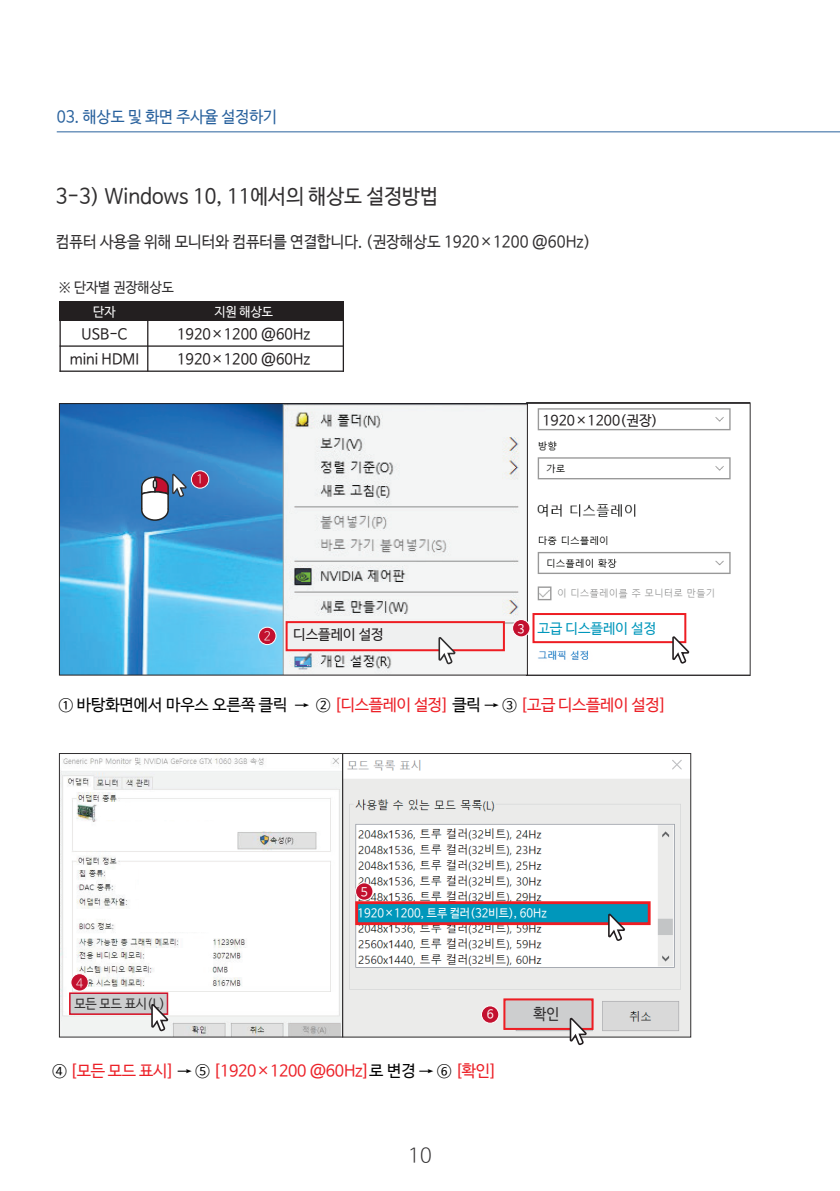
<style>
.page{position:relative;width:840px;height:1191px;background:#fff}
.page>*{position:absolute;margin:0;border:0;box-sizing:border-box;transform-origin:0 0}
.t1{font:20.6px "Nanum Barun Gothic";color:#312f30}
.t2{font:300 20px "Nanum Barun Gothic";color:#312f30}
.t3{font:16px "Nanum Barun Gothic";color:#312f30;scale:.95 1}
.t4{font:16px "Nanum Barun Gothic";letter-spacing:-.01em;color:#030303}
.t5{font:16px "Nanum Barun Gothic";letter-spacing:-.02em;color:#ec2128}
.t6{font:16px "Nanum Barun Gothic";color:#28619d}
.t7{font:15.2px "Nanum Barun Gothic";color:#312f30;scale:.95 1}
.t8{font:15px/25.4px "Nanum Barun Gothic";color:#231f20}
.t9{font:14.2px "Nanum Barun Gothic";color:#312f30;scale:.95 1}
.t10{font:14px "Nanum Barun Gothic";color:#231f20}
.t11{font:14px "Nanum Barun Gothic";color:#0097bb}
.t12{font:13.2px "Nanum Barun Gothic";color:#312f30;scale:.95 1}
.t13{font:13px "Nanum Barun Gothic";color:#fff}
.t14{font:12px "Nanum Barun Gothic";color:#fff;scale:.95 1}
.t15{font:300 12px "Nanum Barun Gothic";color:#fff}
.t16{font:12px "Nanum Barun Gothic";color:#fff}
.s1{font-size:12px;color:#fff}
.s2{color:#ec2128}
.s3{color:#030303}
</style>
<div class="page">
<hr style="left:57px;top:131px;width:782px;height:1px;background:#28619d">
<img style="left:61px;top:405px;width:464px;height:268px">
<svg style="left:528px;top:408px;width:203px;height:252px"></svg>
<div style="left:526px;top:402px;width:224px;height:274px;border:1px solid #312f30"></div>
<div style="left:59px;top:403px;width:468px;height:272px;border:1px solid #231f20"></div>
<div style="left:191px;top:471px;width:18px;height:17px;background:#c3102f;border-radius:50%"></div>
<div style="left:191px;top:470px;width:18px;height:18px;border:1px solid #fff;border-radius:50%"></div>
<div style="left:258px;top:627px;width:18px;height:17px;background:#c3102f;border-radius:50%"></div>
<div style="left:258px;top:626px;width:18px;height:19px;border:1px solid #fff;border-radius:50%"></div>
<div style="left:286px;top:622px;width:217px;height:28px;background:#eff0f0"></div>
<div style="left:285px;top:621px;width:219px;height:30px;border:2px solid #ee1d23"></div>
<svg style="left:437px;top:637px;width:19px;height:28px"></svg>
<svg style="left:140px;top:472px;width:47px;height:49px"></svg>
<div style="left:153px;top:479px;width:4px;height:10px;border:2px solid #232323;border-radius:2px"></div>
<div style="left:542px;top:414px;width:115px;height:13px;background:#fff"></div>
<div style="left:512px;top:619px;width:17px;height:18px;background:#c3102f;border-radius:50%"></div>
<div style="left:511px;top:619px;width:19px;height:18px;border:1px solid #fff;border-radius:50%"></div>
<div style="left:533px;top:614px;width:152px;height:28px;background:#fff"></div>
<div style="left:532px;top:613px;width:154px;height:30px;border:2px solid #ee1d23"></div>
<svg style="left:670px;top:635px;width:19px;height:29px"></svg>
<img style="left:61px;top:755px;width:627px;height:280px">
<div style="left:59px;top:753px;width:284px;height:284px;border:1px solid #312f30"></div>
<div style="left:342px;top:753px;width:348px;height:284px;border:1px solid #312f30"></div>
<div style="left:139px;top:867px;width:84px;height:64px;background:#fff"></div>
<div style="left:105px;top:806px;width:112px;height:13px;background:#fff"></div>
<div style="left:69px;top:992px;width:99px;height:23px;border:2px solid #ee1d23"></div>
<div style="left:70px;top:993px;width:97px;height:21px;background:#cdcecf;border:1px solid #c3102f"></div>
<div style="left:504px;top:999px;width:88px;height:30px;background:#cdcecf"></div>
<div style="left:503px;top:998px;width:90px;height:32px;border:2px solid #ee1d23"></div>
<svg style="left:150px;top:1002px;width:19px;height:30px"></svg>
<div style="left:71px;top:973px;width:17px;height:18px;background:#c3102f;border-radius:50%"></div>
<div style="left:70px;top:973px;width:19px;height:18px;border:1px solid #fff;border-radius:50%"></div>
<div style="left:481px;top:1005px;width:17px;height:18px;background:#c3102f;border-radius:50%"></div>
<div style="left:480px;top:1005px;width:19px;height:18px;border:1px solid #fff;border-radius:50%"></div>
<div style="left:357px;top:903px;width:291px;height:19px;background:#0097bb"></div>
<svg style="left:568px;top:1017px;width:19px;height:29px"></svg>
<div style="left:355px;top:882px;width:18px;height:18px;background:#c3102f;border-radius:50%"></div>
<div style="left:355px;top:882px;width:18px;height:18px;border:1px solid #fff;border-radius:50%"></div>
<div style="left:355px;top:901px;width:295px;height:24px;border:3px solid #ee1d23"></div>
<svg style="left:606px;top:913px;width:19px;height:28px"></svg>
<div style="left:59px;top:301px;width:285px;height:20px;background:#231f20"></div>
<hr style="left:60px;top:345px;width:284px;height:2px;background:#231f20">
<hr style="left:60px;top:370px;width:284px;height:2px;background:#231f20">
<hr style="left:342px;top:320px;width:2px;height:52px;background:#231f20">
<hr style="left:147px;top:320px;width:1px;height:51px;background:#231f20">
<hr style="left:59px;top:320px;width:2px;height:52px;background:#231f20">
<p class="t6" style="left:57px;top:108px;width:222px">03. 해상도 및 화면 주사율 설정하기</p>
<p class="t1" style="left:56px;top:186px;width:383px">3-3) Windows 10, 11에서의 해상도 설정방법</p>
<p class="t3" style="left:56px;top:233px;width:564px">컴퓨터 사용을 위해 모니터와 컴퓨터를 연결합니다. (권장해상도 1920×1200 @60Hz)</p>
<p class="t9" style="left:59px;top:280px;width:122px">※ 단자별 권장해상도</p>
<p class="t13" style="left:93px;top:305px;width:24px">단자</p>
<p class="t13" style="left:214px;top:305px;width:60px">지원 해상도</p>
<p class="t8" style="left:177px;top:322px;width:135px">1920×1200 @60Hz<br>1920×1200 @60Hz</p>
<p class="t8" style="left:70px;top:322px;width:71px;text-align:center">USB-C mini HDMI</p>
<p class="t15" style="left:196px;top:473px;width:8px">1</p>
<p class="t15" style="left:264px;top:630px;width:8px">2</p>
<p class="t10" style="left:293px;top:627px;width:92px">디스플레이 설정</p>
<p class="t10" style="left:542px;top:413px;width:117px">1920×1200(권장)</p>
<p class="t11" style="left:517px;top:621px;width:140px"><span class="s1">3</span> 고급 디스플레이 설정</p>
<p class="t4" style="left:59px;top:696px;width:608px">① 바탕화면에서 마우스 오른쪽 클릭 → ② <span class="s2">[디스플레이 설정]</span> 클릭 → ③ <span class="s2">[고급 디스플레이 설정]</span></p>
<p class="t16" style="left:360px;top:886px;width:8px">5</p>
<p class="t15" style="left:76px;top:977px;width:8px">4</p>
<p class="t12" style="left:74px;top:997px;width:97px">모든 모드 표시(L)</p>
<p class="t14" style="left:357px;top:907px;width:201px">1920×1200, 트루 컬러(32비트), 60Hz</p>
<p class="t16" style="left:486px;top:1008px;width:8px">6</p>
<p class="t7" style="left:533px;top:1006px;width:29px">확인</p>
<p class="t5" style="left:52px;top:1062px;width:446px"><span class="s3">④</span> [모든 모드 표시] <span class="s3">→ ⑤</span> [1920×1200 @60Hz]<span class="s3">로 변경 → ⑥</span> [확인]</p>
<p class="t2" style="left:408px;top:1145px;width:25px">10</p>
</div>
